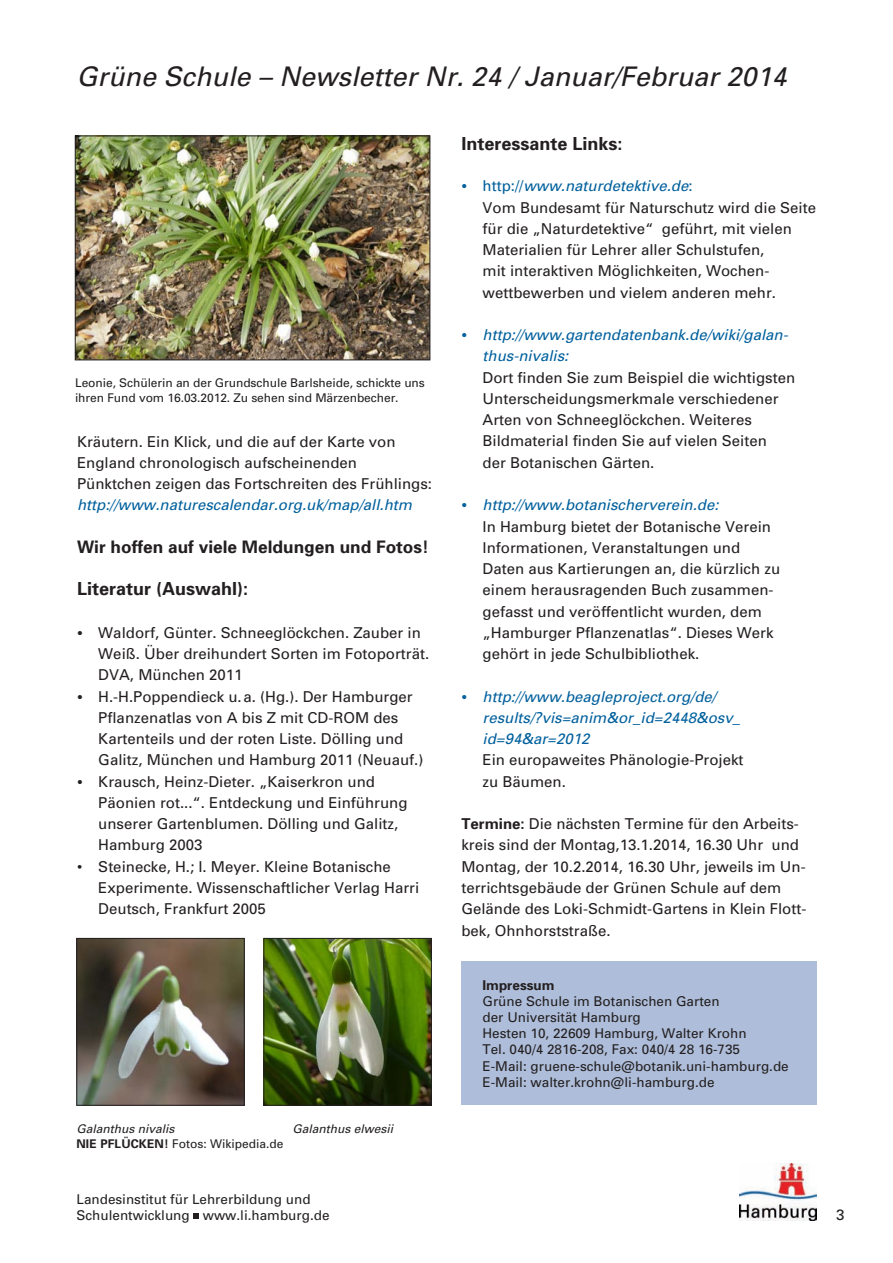
<style>
.page{position:relative;width:893px;height:1263px;background:#fff}
.page>*{position:absolute;margin:0;border:0;box-sizing:border-box;transform-origin:0 0}
.t1{font:italic 27px "Univers";color:#231f20}
.t2{font:700 18px "Univers";color:#231f20}
.t3{font:700 17.25px "Univers";color:#231f20}
.t4{font:15px/21.3px "Univers";color:#231f20}
.t5{font:italic 15px/21.3px "Univers";color:#01609d}
.t6{font:13.5px/16.2px "Univers";color:#231f20}
.t7{font:700 13.5px "Univers";color:#231f20}
.t8{font:12px/15px "Univers";letter-spacing:-.005em;color:#231f20}
.t9{font:italic 12px "Univers";color:#231f20}
.s1{font-weight:700;font-size:16.5px}
.s2{font-weight:700}
.s3{font-weight:700;font-size:16.5px;color:#01609d}
.s4{color:#01609d}
.s5{font-style:italic;color:#01609d}
.s6{font-weight:700;font-style:normal;font-size:16.5px}
</style>
<div class="page">
<svg style="left:194px;top:1213px;width:5px;height:6px"></svg>
<img style="left:740px;top:1164px;width:76px;height:56px">
<div style="left:461px;top:961px;width:355px;height:144px;background:#aebdd9"></div>
<img style="left:77px;top:138px;width:351px;height:220px">
<div style="left:75px;top:136px;width:355px;height:224px;border:1px solid #231f20"></div>
<img style="left:79px;top:940px;width:164px;height:163px">
<div style="left:77px;top:938px;width:168px;height:167px;border:1px solid #231f20"></div>
<img style="left:266px;top:940px;width:164px;height:163px">
<div style="left:264px;top:938px;width:168px;height:167px;border:1px solid #231f20"></div>
<h1 class="t1" style="left:77px;top:59px;width:711px">Grüne Schule – Newsletter Nr. 24 / Januar/Februar 2014</h1>
<p class="t8" style="left:75px;top:375px;width:351px">Leonie, Schülerin an der Grundschule Barlsheide, schickte uns ihren Fund vom 16.03.2012. Zu sehen sind Märzenbecher.</p>
<p class="t4" style="left:77px;top:430px;width:357px">Kräutern. Ein Klick, und die auf der Karte von<br>England chronologisch aufscheinenden<br>Pünktchen zeigen das Fortschreiten des Frühlings:</p>
<p class="t5" style="left:77px;top:494px;width:337px">http://www.naturescalendar.org.uk/map/all.htm</p>
<p class="t3" style="left:77px;top:536px;width:353px">Wir hoffen auf viele Meldungen und Fotos!</p>
<p class="t2" style="left:77px;top:577px;width:173px">Literatur (Auswahl):</p>
<p class="t4" style="left:98px;top:622px;width:332px;text-indent:-21px"><span class="s1">•</span> Waldorf, Günter. Schneeglöckchen. Zauber in<br>Weiß. Über dreihundert Sorten im Fotoporträt.<br>DVA, München 2011</p>
<p class="t4" style="left:98px;top:685px;width:327px;text-indent:-21px"><span class="s1">•</span> H.-H.Poppendieck u. a. (Hg.). Der Hamburger Pflanzenatlas von A bis Z mit CD-ROM des Kartenteils und der roten Liste. Dölling und Galitz, München und Hamburg 2011 (Neuauf.)</p>
<p class="t4" style="left:98px;top:770px;width:311px;text-indent:-21px"><span class="s1">•</span> Krausch, Heinz-Dieter. „Kaiserkron und Päonien rot...“. Entdeckung und Einführung unserer Gartenblumen. Dölling und Galitz, Hamburg 2003</p>
<p class="t4" style="left:98px;top:855px;width:322px;text-indent:-21px">• Steinecke, H.; I. Meyer. Kleine Botanische<br>Experimente. Wissenschaftlicher Verlag Harri<br>Deutsch, Frankfurt 2005</p>
<p class="t9" style="left:77px;top:1121px;width:100px">Galanthus nivalis</p>
<p class="t9" style="left:293px;top:1121px;width:102px">Galanthus elwesii</p>
<p class="t8" style="left:77px;top:1136px;width:209px"><span class="s2">NIE PFLÜCKEN!</span> Fotos: Wikipedia.de</p>
<p class="t6" style="left:77px;top:1191px;width:255px">Landesinstitut für Lehrerbildung und<br>Schulentwicklung www.li.hamburg.de</p>
<p class="t2" style="left:461px;top:132px;width:163px">Interessante Links:</p>
<p class="t4" style="left:483px;top:175px;width:335px;text-indent:-21px"><span class="s3">•</span> <span class="s4">http://</span><span class="s5">www.naturdetektive.de</span><span class="s4">:<br></span>Vom Bundesamt für Naturschutz wird die Seite für die „Naturdetektive“ geführt, mit vielen Materialien für Lehrer aller Schulstufen,<br>mit interaktiven Möglichkeiten, Wochen&shy;wettbewerben und vielem anderen mehr.</p>
<p class="t5" style="left:483px;top:324px;width:307px;text-indent:-21px"><span class="s6">•</span> http://www.gartendatenbank.de/wiki/galan&shy;thus-nivalis:</p>
<p class="t4" style="left:483px;top:366px;width:314px">Dort finden Sie zum Beispiel die wichtigsten Unterscheidungsmerkmale verschiedener Arten von Schneeglöckchen. Weiteres Bildmaterial finden Sie auf vielen Seiten<br>der Botanischen Gärten.</p>
<p class="t4" style="left:483px;top:494px;width:299px;text-indent:-21px"><span class="s3">•</span> <span class="s5">http://www.botanischerverein.de:<br></span>In Hamburg bietet der Botanische Verein Informationen, Veranstaltungen und Daten aus Kartierungen an, die kürzlich zu einem herausragenden Buch zusammen&shy;gefasst und veröffentlicht wurden, dem „Hamburger Pflanzenatlas“. Dieses Werk gehört in jede Schulbibliothek.</p>
<p class="t5" style="left:483px;top:685px;width:259px;text-indent:-21px"><span class="s6">•</span> http://www.beagleproject.org/de/ results/?vis=anim&amp;or_id=2448&amp;osv_ id=94&amp;ar=2012</p>
<p class="t4" style="left:483px;top:749px;width:262px">Ein europaweites Phänologie-Projekt zu Bäumen.</p>
<p class="t4" style="left:461px;top:813px;width:347px"><span class="s2">Termine:</span> Die nächsten Termine für den Arbeits&shy;kreis sind der Montag,13.1.2014, 16.30 Uhr und Montag, der 10.2.2014, 16.30 Uhr, jeweils im Un&shy;terrichtsgebäude der Grünen Schule auf dem Gelände des Loki-Schmidt-Gartens in Klein Flott&shy;bek, Ohnhorststraße.</p>
<p class="t7" style="left:483px;top:976px;width:73px">Impressum</p>
<p class="t6" style="left:483px;top:993px;width:308px">Grüne Schule im Botanischen Garten<br>der Universität Hamburg<br>Hesten 10, 22609 Hamburg, Walter Krohn<br>Tel. 040/4 2816-208, Fax: 040/4 28 16-735<br>E-Mail: gruene-schule@botanik.uni-hamburg.de E-Mail: walter.krohn@li-hamburg.de</p>
<p class="t4" style="left:836px;top:1204px;width:10px">3</p>
</div>
